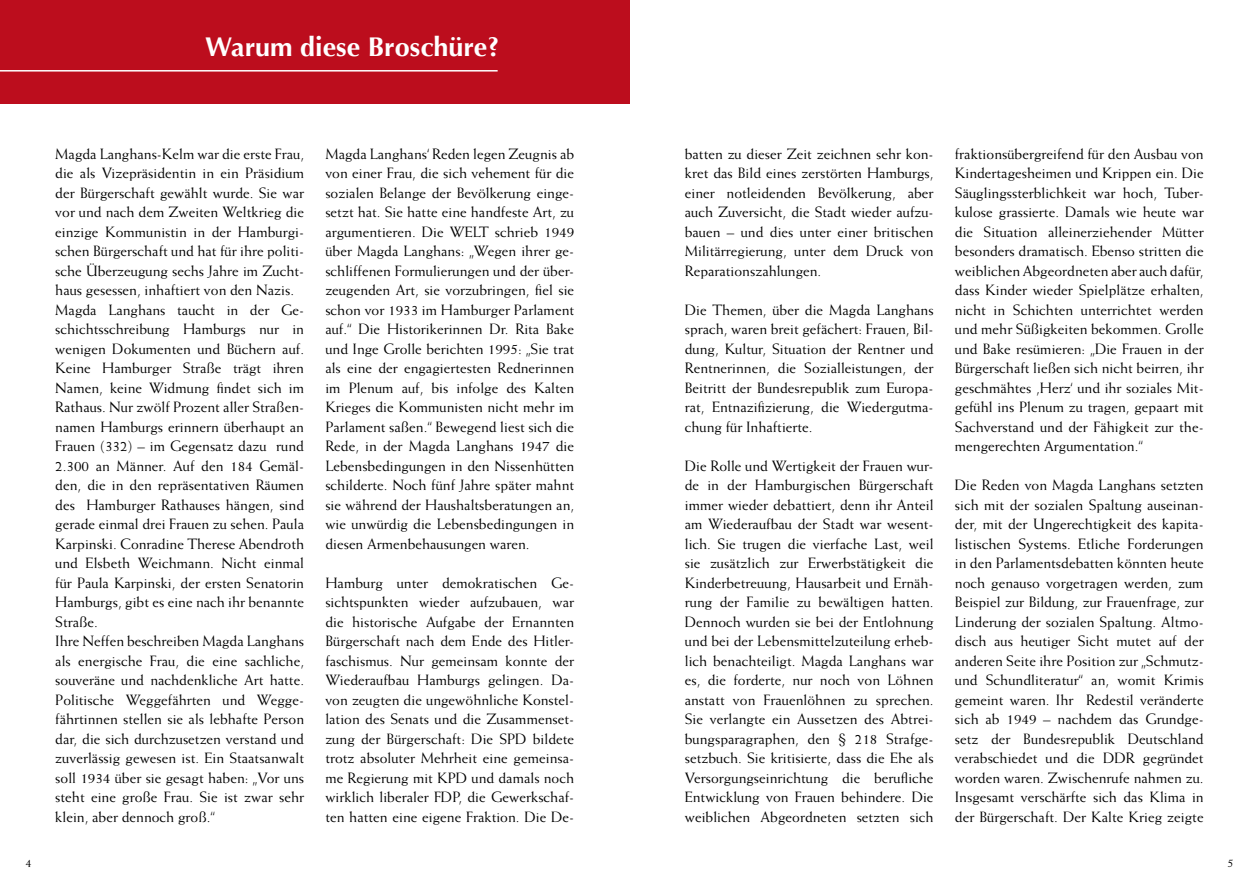
<style>
.page{position:relative;width:1259px;height:893px;background:#fff}
.page>*{position:absolute;margin:0;border:0;box-sizing:border-box;transform-origin:0 0}
.t1{font:700 27px "Optima";color:#fff}
.t2{font:15px/19.5px "Weiss Std";color:#000;text-align:justify}
.t3{font:12px "Weiss Std";color:#000}
</style>
<div class="page">
<div style="left:0;top:0;width:629px;height:103px;background:#bc0d1d"></div>
<hr style="left:0;top:70px;width:497px;height:2px;background:#fff">
<h1 class="t1" style="left:205px;top:31px;width:296px">Warum diese Broschüre?</h1>
<p class="t2" style="left:55px;top:144px;width:250px;text-align:left">Magda Langhans-Kelm war die erste Frau, die als Vizepräsidentin in ein Präsidium der Bürgerschaft gewählt wurde. Sie war vor und nach dem Zweiten Weltkrieg die einzige Kommunistin in der Hamburgi&shy;schen Bürgerschaft und hat für ihre politi&shy;sche Überzeugung sechs Jahre im Zucht&shy;haus gesessen, inhaftiert von den Nazis.<br>Magda Langhans taucht in der Ge&shy;schichtsschreibung Hamburgs nur in wenigen Dokumenten und Büchern auf.<br>Keine Hamburger Straße trägt ihren Namen, keine Widmung findet sich im Rathaus. Nur zwölf Prozent aller Straßen&shy;namen Hamburgs erinnern überhaupt an Frauen (332) – im Gegensatz dazu rund 2.300 an Männer. Auf den 184 Gemäl&shy;den, die in den repräsentativen Räumen des Hamburger Rathauses hängen, sind gerade einmal drei Frauen zu sehen. Paula Karpinski. Conradine Therese Abendroth und Elsbeth Weichmann. Nicht einmal für Paula Karpinski, der ersten Senatorin Hamburgs, gibt es eine nach ihr benannte Straße.<br>Ihre Neffen beschreiben Magda Langhans als energische Frau, die eine sachliche, souveräne und nachdenkliche Art hatte.<br>Politische Weggefährten und Wegge&shy;fährtinnen stellen sie als lebhafte Person dar, die sich durchzusetzen verstand und zuverlässig gewesen ist. Ein Staatsanwalt soll 1934 über sie gesagt haben: „Vor uns steht eine große Frau. Sie ist zwar sehr klein, aber dennoch groß.“</p>
<p class="t2" style="left:325px;top:144px;width:250px">Magda Langhans‘ Reden legen Zeugnis ab von einer Frau, die sich vehement für die sozialen Belange der Bevölkerung einge&shy;setzt hat. Sie hatte eine handfeste Art, zu argumentieren. Die WELT schrieb 1949 über Magda Langhans: „Wegen ihrer ge&shy;schliffenen Formulierungen und der über&shy;zeugenden Art, sie vorzubringen, fiel sie schon vor 1933 im Hamburger Parlament auf.“ Die Historikerinnen Dr. Rita Bake und Inge Grolle berichten 1995: „Sie trat als eine der engagiertesten Rednerinnen im Plenum auf, bis infolge des Kalten Krieges die Kommunisten nicht mehr im Parlament saßen.“ Bewegend liest sich die Rede, in der Magda Langhans 1947 die Lebensbedingungen in den Nissenhütten schilderte. Noch fünf Jahre später mahnt sie während der Haushaltsberatungen an, wie unwürdig die Lebensbedingungen in diesen Armenbehausungen waren.</p>
<p class="t2" style="left:325px;top:573px;width:250px">Hamburg unter demokratischen Ge&shy;sichtspunkten wieder aufzubauen, war die historische Aufgabe der Ernannten Bürgerschaft nach dem Ende des Hitler&shy;faschismus. Nur gemeinsam konnte der Wiederaufbau Hamburgs gelingen. Da&shy;von zeugten die ungewöhnliche Konstel&shy;lation des Senats und die Zusammenset&shy;zung der Bürgerschaft: Die SPD bildete trotz absoluter Mehrheit eine gemeinsa&shy;me Regierung mit KPD und damals noch wirklich liberaler FDP, die Gewerkschaf&shy;ten hatten eine eigene Fraktion. Die De-</p>
<p class="t2" style="left:685px;top:144px;width:250px">batten zu dieser Zeit zeichnen sehr kon&shy;kret das Bild eines zerstörten Hamburgs, einer notleidenden Bevölkerung, aber auch Zuversicht, die Stadt wieder aufzu&shy;bauen – und dies unter einer britischen Militärregierung, unter dem Druck von Reparationszahlungen.</p>
<p class="t2" style="left:685px;top:300px;width:250px">Die Themen, über die Magda Langhans sprach, waren breit gefächert: Frauen, Bil&shy;dung, Kultur, Situation der Rentner und Rentnerinnen, die Sozialleistungen, der Beitritt der Bundesrepublik zum Europa&shy;rat, Entnazifizierung, die Wiedergutma&shy;chung für Inhaftierte.</p>
<p class="t2" style="left:685px;top:456px;width:250px">Die Rolle und Wertigkeit der Frauen wur&shy;de in der Hamburgischen Bürgerschaft immer wieder debattiert, denn ihr Anteil am Wiederaufbau der Stadt war wesent&shy;lich. Sie trugen die vierfache Last, weil sie zusätzlich zur Erwerbstätigkeit die Kinderbetreuung, Hausarbeit und Ernäh&shy;rung der Familie zu bewältigen hatten.<br>Dennoch wurden sie bei der Entlohnung und bei der Lebensmittelzuteilung erheb&shy;lich benachteiligt. Magda Langhans war es, die forderte, nur noch von Löhnen anstatt von Frauenlöhnen zu sprechen.<br>Sie verlangte ein Aussetzen des Abtrei&shy;bungsparagraphen, den § 218 Strafge&shy;setzbuch. Sie kritisierte, dass die Ehe als Versorgungseinrichtung die berufliche Entwicklung von Frauen behindere. Die weiblichen Abgeordneten setzten sich</p>
<p class="t2" style="left:955px;top:144px;width:250px">fraktionsübergreifend für den Ausbau von Kindertagesheimen und Krippen ein. Die Säuglingssterblichkeit war hoch, Tuber&shy;kulose grassierte. Damals wie heute war die Situation alleinerziehender Mütter besonders dramatisch. Ebenso stritten die weiblichen Abgeordneten aber auch dafür, dass Kinder wieder Spielplätze erhalten, nicht in Schichten unterrichtet werden und mehr Süßigkeiten bekommen. Grolle und Bake resümieren: „Die Frauen in der Bürgerschaft ließen sich nicht beirren, ihr geschmähtes ,Herz‘ und ihr soziales Mit&shy;gefühl ins Plenum zu tragen, gepaart mit Sachverstand und der Fähigkeit zur the&shy;mengerechten Argumentation.“</p>
<p class="t2" style="left:955px;top:475px;width:250px">Die Reden von Magda Langhans setzten sich mit der sozialen Spaltung auseinan&shy;der, mit der Ungerechtigkeit des kapita&shy;listischen Systems. Etliche Forderungen in den Parlamentsdebatten könnten heute noch genauso vorgetragen werden, zum Beispiel zur Bildung, zur Frauenfrage, zur Linderung der sozialen Spaltung. Altmo&shy;disch aus heutiger Sicht mutet auf der anderen Seite ihre Position zur „Schmutz&shy;und Schundliteratur“ an, womit Krimis gemeint waren. Ihr Redestil veränderte sich ab 1949 – nachdem das Grundge&shy;setz der Bundesrepublik Deutschland verabschiedet und die DDR gegründet worden waren. Zwischenrufe nahmen zu.<br>Insgesamt verschärfte sich das Klima in der Bürgerschaft. Der Kalte Krieg zeigte</p>
<p class="t3" style="left:26px;top:856px;width:7px">4</p>
<p class="t3" style="left:1227px;top:856px;width:7px">5</p>
</div>
